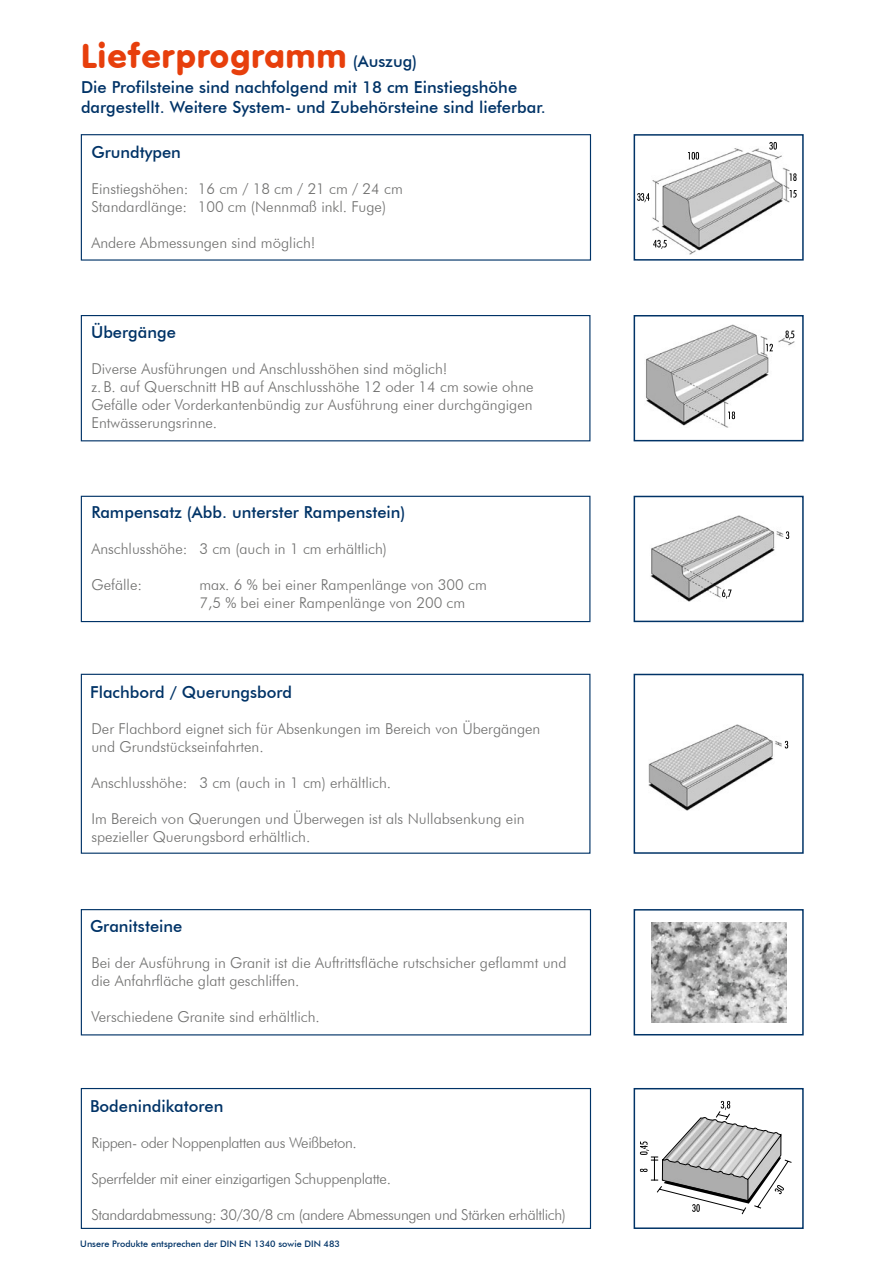
<style>
.page{position:relative;width:893px;height:1263px;background:#fff}
.page>*{position:absolute;margin:0;border:0;box-sizing:border-box;transform-origin:0 0}
.h1-Seite2-orange{font:36px "VAG Round";color:#e73f0c}
.p-seite2-Bilduebersc{font:500 16.5px/19.8px "Futura BT";color:#003367}
.H2-_seite_5-_blau{font:500 16.5px "Futura BT";color:#003367}
.p-seite4-Auszug{font:500 16.5px "Futura BT";color:#003367}
.P_Seite_5_-_grau{font:300 15px/18px "Futura BT";color:#6f6f6e}
.P_Seite_5_-_grau_neu{font:300 15px/18px "Futura BT";color:#6f6f6e}
.P_Seite_5_-_grau-2{font:300 15px "Futura BT";letter-spacing:-.025em;color:#6f6f6e}
.P_Seite_5_-_grau-3{font:300 15px "Futura BT";letter-spacing:-.02em;color:#6f6f6e}
.p_Seite_5_Blau_unten{font:500 9px "Futura BT";color:#003367}
</style>
<div class="page">
<div style="left:634px;top:134px;width:170px;height:127px;background:#fff;border:2px solid #003367"></div>
<div style="left:634px;top:1088px;width:170px;height:141px;background:#fff;border:2px solid #003367"></div>
<div style="left:634px;top:909px;width:170px;height:126px;background:#fff;border:2px solid #003367"></div>
<div style="left:634px;top:674px;width:170px;height:180px;background:#fff;border:2px solid #003367"></div>
<div style="left:634px;top:315px;width:170px;height:126px;background:#fff;border:2px solid #003367"></div>
<div style="left:634px;top:496px;width:170px;height:126px;background:#fff;border:2px solid #003367"></div>
<div style="left:81px;top:134px;width:510px;height:127px;border:1px solid #003367"></div>
<img style="left:652px;top:148px;width:138px;height:106px">
<div style="left:81px;top:315px;width:509px;height:126px;border:1px solid #003367"></div>
<img style="left:646px;top:325px;width:149px;height:102px">
<div style="left:81px;top:496px;width:509px;height:126px;border:1px solid #003367"></div>
<img style="left:650px;top:516px;width:134px;height:85px">
<div style="left:81px;top:674px;width:509px;height:180px;border:1px solid #003367"></div>
<img style="left:648px;top:725px;width:134px;height:85px">
<div style="left:81px;top:909px;width:510px;height:126px;border:1px solid #003367"></div>
<img style="left:651px;top:923px;width:136px;height:99px">
<div style="left:81px;top:1088px;width:510px;height:141px;border:1px solid #003367"></div>
<svg style="left:769px;top:142px;width:8px;height:8px"></svg>
<svg style="left:790px;top:173px;width:6px;height:8px"></svg>
<svg style="left:790px;top:190px;width:7px;height:8px"></svg>
<svg style="left:688px;top:152px;width:11px;height:8px"></svg>
<svg style="left:637px;top:193px;width:12px;height:9px"></svg>
<svg style="left:653px;top:240px;width:14px;height:9px"></svg>
<svg style="left:785px;top:331px;width:9px;height:9px"></svg>
<svg style="left:766px;top:344px;width:7px;height:7px"></svg>
<svg style="left:728px;top:411px;width:7px;height:8px"></svg>
<svg style="left:786px;top:531px;width:3px;height:8px"></svg>
<svg style="left:722px;top:589px;width:10px;height:10px"></svg>
<svg style="left:785px;top:741px;width:3px;height:7px"></svg>
<svg style="left:640px;top:1101px;width:152px;height:113px"></svg>
<h1 class="h1-Seite2-orange" style="left:81px;top:35px;width:268px">Lieferprogramm</h1>
<p class="p-seite4-Auszug" style="left:353px;top:51px;width:66px">(Auszug)</p>
<p class="p-seite2-Bilduebersc" style="left:81px;top:77px;width:466px">Die Profilsteine sind nachfolgend mit 18 cm Einstiegshöhe dargestellt. Weitere System- und Zubehörsteine sind lieferbar.</p>
<h2 class="H2-_seite_5-_blau" style="left:91px;top:142px;width:91px">Grundtypen</h2>
<p class="P_Seite_5_-_grau" style="left:91px;top:179px;width:313px">Einstiegshöhen: 16 cm / 18 cm / 21 cm / 24 cm<br>Standardlänge: 100 cm (Nennmaß inkl. Fuge)</p>
<p class="P_Seite_5_-_grau" style="left:91px;top:233px;width:226px">Andere Abmessungen sind möglich!</p>
<h2 class="H2-_seite_5-_blau" style="left:91px;top:322px;width:86px">Übergänge</h2>
<p class="P_Seite_5_-_grau" style="left:91px;top:359px;width:444px">Diverse Ausführungen und Anschlusshöhen sind möglich!<br>z. B. auf Querschnitt HB auf Anschlusshöhe 12 oder 14 cm sowie ohne Gefälle oder Vorderkantenbündig zur Ausführung einer durchgängigen Entwässerungsrinne.</p>
<h2 class="H2-_seite_5-_blau" style="left:91px;top:502px;width:316px">Rampensatz (Abb. unterster Rampenstein)</h2>
<p class="P_Seite_5_-_grau_neu" style="left:91px;top:539px;width:297px">Anschlusshöhe: 3 cm (auch in 1 cm erhältlich)</p>
<p class="P_Seite_5_-_grau_neu" style="left:91px;top:575px;width:52px">Gefälle:</p>
<p class="P_Seite_5_-_grau_neu" style="left:199px;top:575px;width:289px">max. 6 % bei einer Rampenlänge von 300 cm<br>7,5 % bei einer Rampenlänge von 200 cm</p>
<h2 class="H2-_seite_5-_blau" style="left:90px;top:682px;width:204px">Flachbord / Querungsbord</h2>
<p class="P_Seite_5_-_grau_neu" style="left:91px;top:719px;width:450px">Der Flachbord eignet sich für Absenkungen im Bereich von Übergängen und Grundstückseinfahrten.</p>
<p class="P_Seite_5_-_grau_neu" style="left:91px;top:773px;width:301px">Anschlusshöhe: 3 cm (auch in 1 cm) erhältlich.</p>
<p class="P_Seite_5_-_grau_neu" style="left:91px;top:809px;width:435px">Im Bereich von Querungen und Überwegen ist als Nullabsenkung ein spezieller Querungsbord erhältlich.</p>
<h2 class="H2-_seite_5-_blau" style="left:90px;top:916px;width:94px">Granitsteine</h2>
<p class="P_Seite_5_-_grau" style="left:91px;top:953px;width:477px">Bei der Ausführung in Granit ist die Auftrittsfläche rutschsicher geflammt und die Anfahrfläche glatt geschliffen.</p>
<p class="P_Seite_5_-_grau" style="left:91px;top:1007px;width:230px">Verschiedene Granite sind erhältlich.</p>
<h2 class="H2-_seite_5-_blau" style="left:90px;top:1096px;width:135px">Bodenindikatoren</h2>
<p class="P_Seite_5_-_grau-2" style="left:91px;top:1133px;width:267px">Rippen- oder Noppenplatten aus Weißbeton.</p>
<p class="P_Seite_5_-_grau-3" style="left:91px;top:1169px;width:301px">Sperrfelder mit einer einzigartigen Schuppenplatte.</p>
<p class="P_Seite_5_-_grau-2" style="left:91px;top:1205px;width:476px">Standardabmessung: 30/30/8 cm (andere Abmessungen und Stärken erhältlich)</p>
<p class="p_Seite_5_Blau_unten" style="left:80px;top:1238px;width:261px">Unsere Produkte entsprechen der DIN EN 1340 sowie DIN 483</p>
</div>
